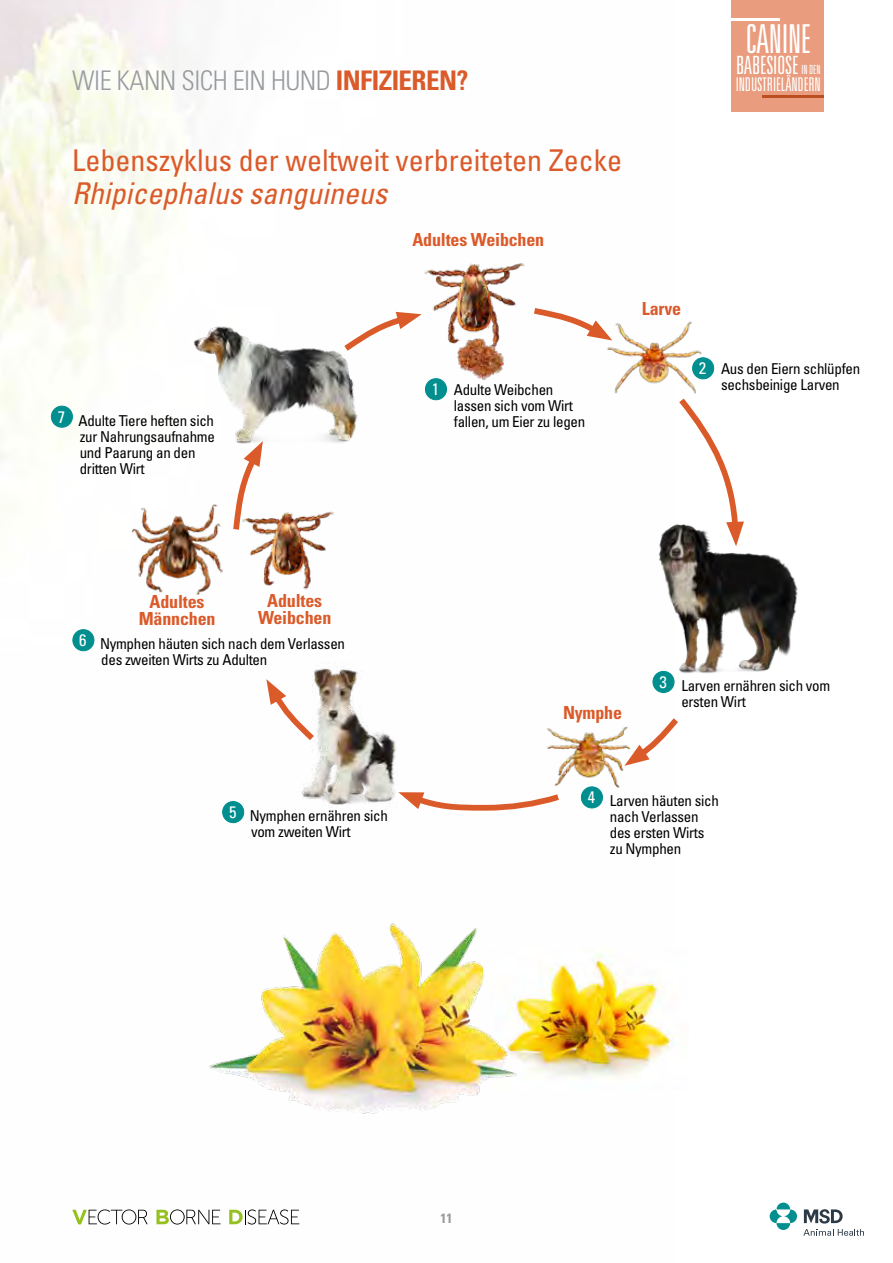
<style>
.page{position:relative;width:893px;height:1263px;background:#fff}
.page>*{position:absolute;margin:0;border:0;box-sizing:border-box;transform-origin:0 0}
.t1{font:300 ultra-condensed 39.9px "Univers LT Std";letter-spacing:-.01em;color:#fff}
.t2{font:condensed 30px "Univers LT Std";color:#db5a29}
.t3{font:italic condensed 30px "Univers LT Std";color:#db5a29}
.t4{font:300 condensed 27px "Univers LT Std";letter-spacing:-.02em;color:#989c9f}
.t5{font:300 ultra-condensed 25.2px "Univers LT Std";letter-spacing:-.01em;color:#fff}
.t6{font:300 ultra-condensed 18.9px "Univers LT Std";letter-spacing:-.01em;color:#fff}
.t7{font:700 condensed 18px/16.8px "Univers LT Std";letter-spacing:-.01em;color:#db5a29;text-align:center}
.t8{font:condensed 15px/16px "Univers LT Std";letter-spacing:-.02em;color:#000}
.t9{font:700 condensed 13.5px "Univers LT Std";color:#989c9f}
.s1{font-weight:700;color:#db5a29}
.s2{font-size:12.6px}
.s3{font-size:16.8px;color:#fff}
</style>
<div class="page">
<img style="left:0;top:0;width:673px;height:1225px">
<svg style="left:72px;top:1209px;width:76px;height:15px"></svg>
<svg style="left:156px;top:1209px;width:64px;height:15px"></svg>
<svg style="left:229px;top:1209px;width:70px;height:15px"></svg>
<div style="left:731px;top:0;width:93px;height:112px;background:#e99c7e"></div>
<hr style="left:731px;top:18px;width:49px;height:3px;background:#fff">
<hr style="left:763px;top:95px;width:61px;height:3px;background:#ba4e21">
<svg style="left:770px;top:1202px;width:27px;height:28px"></svg>
<svg style="left:804px;top:1209px;width:39px;height:14px"></svg>
<svg style="left:803px;top:1229px;width:61px;height:7px"></svg>
<svg style="left:338px;top:311px;width:84px;height:45px"></svg>
<svg style="left:529px;top:304px;width:83px;height:37px"></svg>
<svg style="left:680px;top:404px;width:57px;height:110px"></svg>
<svg style="left:624px;top:712px;width:54px;height:54px"></svg>
<svg style="left:413px;top:790px;width:152px;height:23px"></svg>
<svg style="left:230px;top:450px;width:34px;height:86px"></svg>
<div style="left:425px;top:379px;width:21px;height:21px;background:#008e8e;border-radius:50%"></div>
<div style="left:425px;top:378px;width:22px;height:22px;border:1px solid #008e8e;border-radius:50%"></div>
<div style="left:581px;top:787px;width:21px;height:21px;background:#008e8e;border-radius:50%"></div>
<div style="left:581px;top:786px;width:22px;height:22px;border:1px solid #008e8e;border-radius:50%"></div>
<div style="left:223px;top:801px;width:21px;height:22px;background:#008e8e;border-radius:50%"></div>
<div style="left:222px;top:801px;width:22px;height:22px;border:1px solid #008e8e;border-radius:50%"></div>
<div style="left:73px;top:630px;width:21px;height:21px;background:#008e8e;border-radius:50%"></div>
<div style="left:73px;top:629px;width:21px;height:22px;border:1px solid #008e8e;border-radius:50%"></div>
<div style="left:51px;top:406px;width:21px;height:21px;background:#008e8e;border-radius:50%"></div>
<div style="left:51px;top:406px;width:22px;height:22px;border:1px solid #008e8e;border-radius:50%"></div>
<img style="left:277px;top:653px;width:136px;height:166px">
<img style="left:646px;top:514px;width:152px;height:166px">
<img style="left:190px;top:322px;width:172px;height:128px">
<img style="left:421px;top:247px;width:108px;height:108px">
<img style="left:240px;top:497px;width:97px;height:99px">
<img style="left:129px;top:503px;width:99px;height:91px">
<img style="left:545px;top:715px;width:89px;height:83px">
<img style="left:585px;top:313px;width:130px;height:91px">
<img style="left:456px;top:337px;width:50px;height:44px">
<div style="left:653px;top:671px;width:21px;height:21px;background:#008e8e;border-radius:50%"></div>
<div style="left:653px;top:671px;width:21px;height:22px;border:1px solid #008e8e;border-radius:50%"></div>
<svg style="left:266px;top:679px;width:54px;height:67px"></svg>
<img style="left:537px;top:949px;width:138px;height:140px">
<img style="left:189px;top:887px;width:348px;height:248px">
<h3 class="t4" style="left:72px;top:65px;width:398px">WIE KANN SICH EIN HUND <span class="s1">INFIZIEREN?</span></h3>
<h1 class="t1" style="left:745px;top:18px;width:67px">CANINE</h1>
<h3 class="t5" style="left:736px;top:52px;width:86px">BABESIOSE <span class="s2">IN DEN</span></h3>
<p class="t6" style="left:736px;top:75px;width:86px">INDUSTRIELÄNDERN</p>
<h2 class="t2" style="left:72px;top:141px;width:551px">Lebenszyklus der weltweit verbreiteten Zecke</h2>
<h2 class="t3" style="left:72px;top:174px;width:316px">Rhipicephalus sanguineus</h2>
<p class="t8" style="left:80px;top:412px;width:137px;text-indent:-22px"><sup>7</sup> Adulte Tiere heften sich zur Nahrungsaufnahme und Paarung an den dritten Wirt</p>
<p class="t7" style="left:412px;top:231px;width:133px">Adultes Weibchen</p>
<p class="t8" style="left:454px;top:381px;width:133px;text-indent:-22px"><span class="s3">1</span> Adulte Weibchen lassen sich vom Wirt fallen, um Eier zu legen</p>
<p class="t7" style="left:642px;top:300px;width:41px">Larve</p>
<p class="t8" style="left:699px;top:360px;width:163px;text-align:center"><span class="s3">2</span> Aus den Eiern schlüpfen sechsbeinige Larven</p>
<p class="t7" style="left:139px;top:593px;width:78px">Adultes<br>Männchen</p>
<p class="t7" style="left:258px;top:592px;width:75px">Adultes<br>Weibchen</p>
<p class="t8" style="left:101px;top:636px;width:245px;text-indent:-22px"><sup>6</sup> Nymphen häuten sich nach dem Verlassen des zweiten Wirts zu Adulten</p>
<p class="t7" style="left:563px;top:704px;width:61px">Nymphe</p>
<p class="t8" style="left:681px;top:677px;width:150px;text-indent:-22px"><sup>3</sup> Larven ernähren sich vom ersten Wirt</p>
<p class="t8" style="left:251px;top:807px;width:138px;text-indent:-22px"><sup>5</sup> Nymphen ernähren sich vom zweiten Wirt</p>
<p class="t8" style="left:610px;top:793px;width:111px;text-indent:-22px"><sup>4</sup> Larven häuten sich nach Verlassen des ersten Wirts zu Nymphen</p>
<p class="t9" style="left:441px;top:1210px;width:13px">11</p>
</div>
